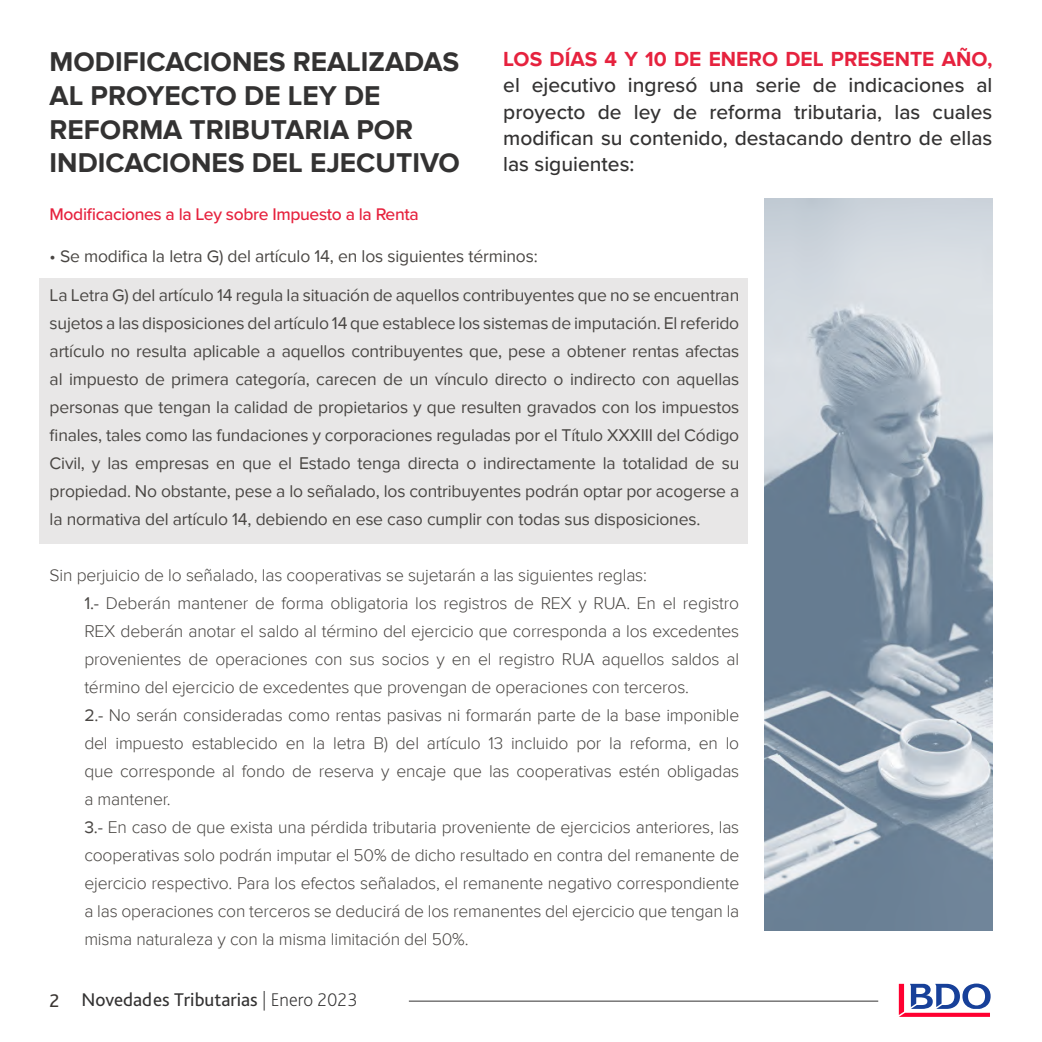
<style>
.page{position:relative;width:1042px;height:1042px;background:#fff}
.page>*{position:absolute;margin:0;border:0;box-sizing:border-box;transform-origin:0 0}
.t1{font:700 28px/33.6px "Proxima Nova";color:#333232}
.t2{font:500 21px/26.2px "Proxima Nova";color:#333232;text-align:justify}
.t3{font:700 21px "Proxima Nova";color:#e6223e}
.t4{font:19.25px "Bliss Pro";color:#333232}
.t5{font:300 17.5px/28px "Proxima Nova";letter-spacing:-.01em;color:#494643}
.t6{font:17.5px/28px "Proxima Nova";letter-spacing:-.01em;color:#494643;text-align:justify}
.t7{font:500 17.5px "Proxima Nova";letter-spacing:-.02em;color:#e6223e}
.s1{font-weight:400}
.s2{color:#3c3734}
.s3{font-weight:200}
</style>
<div class="page">
<hr style="left:409px;top:1001px;width:469px;height:1px;background:#333232">
<svg style="left:899px;top:983px;width:91px;height:34px"></svg>
<div style="left:40px;top:278px;width:708px;height:265px;background:#e8e7e7"></div>
<img style="left:764px;top:198px;width:228px;height:732px">
<h1 class="t1" style="left:50px;top:46px;width:412px">MODIFICACIONES REALIZADAS<br>AL PROYECTO DE LEY DE<br>REFORMA TRIBUTARIA POR<br>INDICACIONES DEL EJECUTIVO</h1>
<p class="t3" style="left:503px;top:47px;width:491px">LOS DÍAS 4 Y 10 DE ENERO DEL PRESENTE AÑO,</p>
<p class="t2" style="left:503px;top:72px;width:491px">el ejecutivo ingresó una serie de indicaciones al proyecto de ley de reforma tributaria, las cuales modifican su contenido, destacando dentro de ellas las siguientes:</p>
<p class="t7" style="left:50px;top:201px;width:371px">Modificaciones a la Ley sobre Impuesto a la Renta</p>
<p class="t6" style="left:50px;top:243px;width:489px">• Se modifica la letra G) del artículo 14, en los siguientes términos:</p>
<p class="t6" style="left:50px;top:281px;width:691px">La Letra G) del artículo 14 regula la situación de aquellos contribuyentes que no se encuentran sujetos a las disposiciones del artículo 14 que establece los sistemas de imputación. El referido artículo no resulta aplicable a aquellos contribuyentes que, pese a obtener rentas afectas al impuesto de primera categoría, carecen de un vínculo directo o indirecto con aquellas personas que tengan la calidad de propietarios y que resulten gravados con los impuestos finales, tales como las fundaciones y corporaciones reguladas por el Título XXXIII del Código Civil, y las empresas en que el Estado tenga directa o indirectamente la totalidad de su propiedad. No obstante, pese a lo señalado, los contribuyentes podrán optar por acogerse a la normativa del artículo 14, debiendo en ese caso cumplir con todas sus disposiciones.</p>
<p class="t5" style="left:84px;top:561px;width:656px;text-indent:-35px">Sin perjuicio de lo señalado, las cooperativas se sujetarán a las siguientes reglas:<br><span class="s1">1.-</span> Deberán mantener de forma obligatoria los registros de REX y RUA. En el registro REX deberán anotar el saldo al término del ejercicio que corresponda a los excedentes provenientes de operaciones con sus socios y en el registro RUA aquellos saldos al término del ejercicio de excedentes que provengan de operaciones con terceros.<br><span class="s1">2.-</span> No serán consideradas como rentas pasivas ni formarán parte de la base imponible del impuesto establecido en la letra B) del artículo 13 incluido por la reforma, en lo que corresponde al fondo de reserva y encaje que las cooperativas estén obligadas a mantener.<br><span class="s1">3.-</span> En caso de que exista una pérdida tributaria proveniente de ejercicios anteriores, las cooperativas solo podrán imputar el 50% de dicho resultado en contra del remanente de ejercicio respectivo. Para los efectos señalados, el remanente negativo correspondiente a las operaciones con terceros se deducirá de los remanentes del ejercicio que tengan la misma naturaleza y con la misma limitación del 50%.</p>
<p class="t4" style="left:50px;top:987px;width:310px"><span class="s2">2</span> Novedades Tributarias <span class="s3">| Enero 2023</span></p>
</div>
